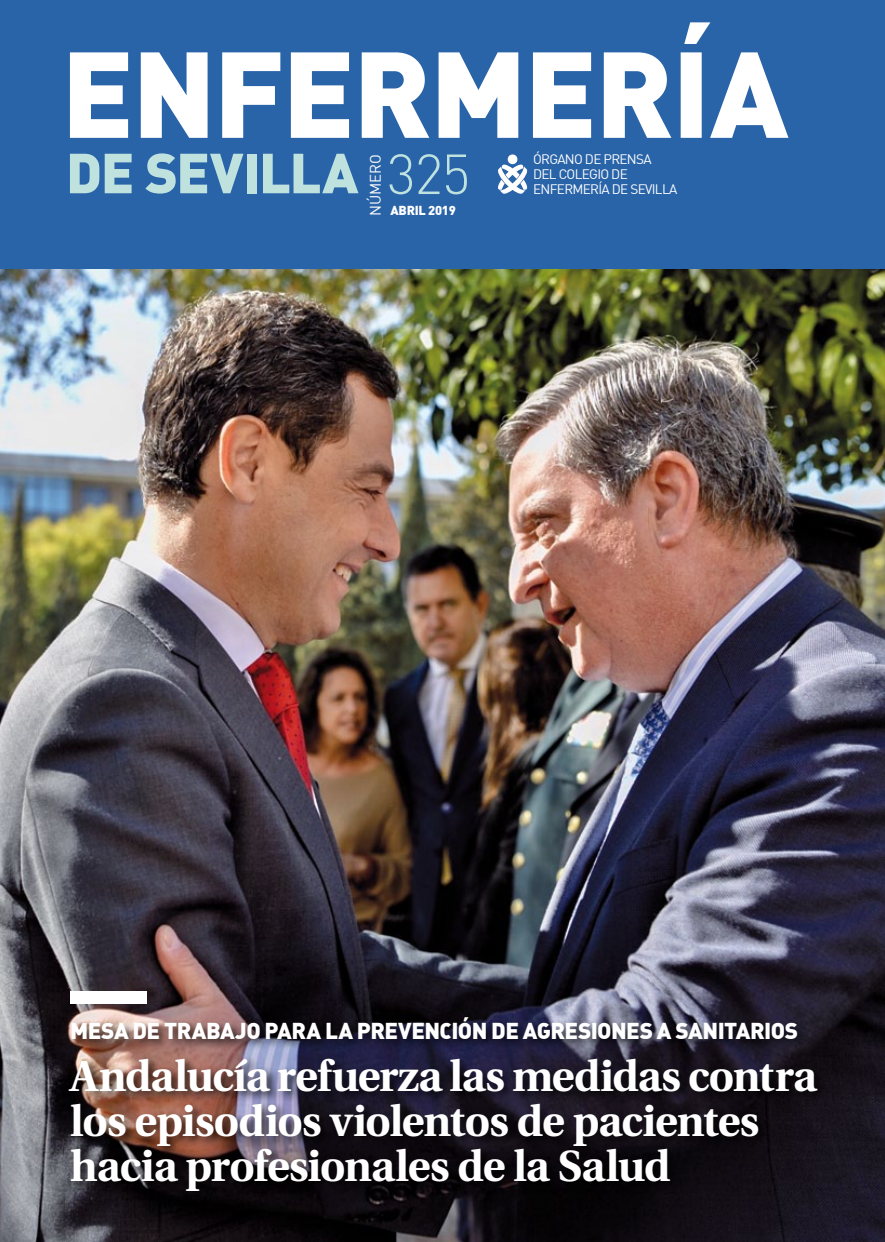
<style>
.page{position:relative;width:885px;height:1242px;background:#fff}
.page>*{position:absolute;margin:0;border:0;box-sizing:border-box;transform-origin:0 0}
.t1{font:900 120px "DIN";letter-spacing:-.02em;color:#fff}
.t2{font:900 55.5px "DIN";letter-spacing:-.025em;color:#bfe2df}
.t3{font:300 55.5px "DIN";color:#bfe2df}
.t4{font:700 43.5px/45px "Utopia";letter-spacing:-.02em;color:#fff}
.t5{font:900 22.5px "DIN Alternate";letter-spacing:-.025em;color:#fff}
.t6{font:15px "DIN";color:#fff}
.t7{font:13.5px/15px "DIN";letter-spacing:-.05em;color:#fff}
.t8{font:900 12.75px "DIN";letter-spacing:-.02em;color:#fff}
</style>
<div class="page">
<img style="left:0;top:268px;width:884px;height:689px">
<div style="left:0;top:0;width:884px;height:268px;background:#2964a9"></div>
<svg style="left:498px;top:154px;width:30px;height:40px"></svg>
<svg style="left:0;top:957px;width:884px;height:285px;background:#332f37"></svg>
<div style="left:70px;top:991px;width:77px;height:12px;background:#fff"></div>
<div style="left:66px;top:1014px;width:763px;height:189px;background:#000;opacity:.75"></div>
<h1 class="t1" style="left:61px;top:14px;width:728px">ENFERMERÍA</h1>
<p class="t2" style="left:66px;top:136px;width:294px">DE SEVILLA</p>
<p class="t7" style="left:533px;top:151px;width:146px">ÓRGANO DE PRENSA<br>DEL COLEGIO DE<br>ENFERMERÍA DE SEVILLA</p>
<p class="t3" style="left:387px;top:140px;width:85px">325</p>
<p class="t6" style="left:366px;top:216px;width:64px;rotate:-90deg">NÚMERO</p>
<p class="t8" style="left:390px;top:202px;width:67px">ABRIL 2019</p>
<p class="t5" style="left:70px;top:1016px;width:729px">MESA DE TRABAJO PARA LA PREVENCIÓN DE AGRESIONES A SANITARIOS</p>
<p class="t4" style="left:70px;top:1053px;width:748px">Andalucía refuerza las medidas contra los episodios violentos de pacientes hacia profesionales de la Salud</p>
</div>
